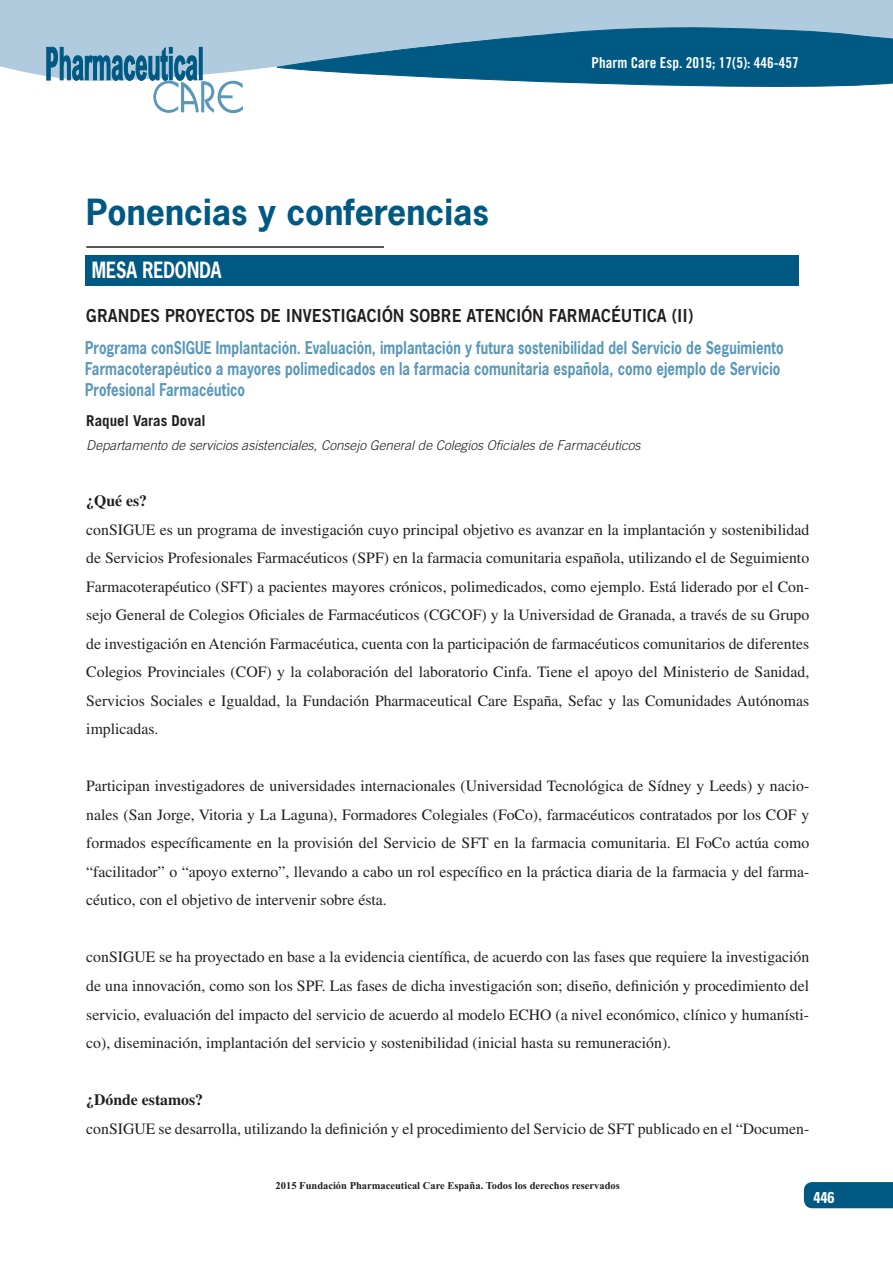
<style>
.page{position:relative;width:893px;height:1263px;background:#fff}
.page>*{position:absolute;margin:0;border:0;box-sizing:border-box;transform-origin:0 0}
.t1{font:700 33.75px "News Gothic Std";color:#005983}
.t2{font:700 21px "News Gothic Std";color:#fff;scale:.8 1}
.t3{font:18px "Trade Gothic LT Std Bd 2";color:#231f20;scale:.9 1}
.t4{font:700 16.5px/21px "News Gothic Std";letter-spacing:.01em;color:#5a98b9;scale:.8 1}
.t5{font:15.75px/28.5px "Times LT Std";color:#231f20;text-align:justify}
.t6{font:700 15.75px "Times LT Std";color:#231f20}
.t7{font:700 condensed 15.75px "Univers";color:#fff}
.t8{font:15px "Trade Gothic LT Std Bd Cn 20";color:#fff}
.t9{font:700 15px "Trade Gothic LT Std";color:#231f20}
.t10{font:italic 300 13.5px "Trade Gothic LT Std";color:#231f20}
.t11{font:10.5px "Times New Rom B";color:#231f20}
</style>
<div class="page">
<div style="left:804px;top:1182px;width:89px;height:26px;background:#005983"></div>
<hr style="left:86px;top:246px;width:298px;height:2px;background:#231f20">
<div style="left:0;top:0;width:893px;height:76px;background:#b0cbde"></div>
<svg style="left:276px;top:26px;width:617px;height:61px"></svg>
<svg style="left:46px;top:47px;width:197px;height:66px"></svg>
<div style="left:85px;top:255px;width:714px;height:30px;background:#005983"></div>
<h1 class="t1" style="left:86px;top:190px;width:404px">Ponencias y conferencias</h1>
<h2 class="t2" style="left:92px;top:256px;width:164px">MESA REDONDA</h2>
<p class="t8" style="left:592px;top:53px;width:209px">Pharm Care Esp. 2015; 17(5): 446-457</p>
<p class="t3" style="left:86px;top:304px;width:676px">GRANDES PROYECTOS DE INVESTIGACIÓN SOBRE ATENCIÓN FARMACÉUTICA (II)</p>
<p class="t4" style="left:85px;top:337px;width:875px">Programa conSIGUE Implantación. Evaluación, implantación y futura sostenibilidad del Servicio de Seguimiento<br>Farmacoterapéutico a mayores polimedicados en la farmacia comunitaria española, como ejemplo de Servicio<br>Profesional Farmacéutico</p>
<p class="t9" style="left:86px;top:411px;width:121px">Raquel Varas Doval</p>
<p class="t10" style="left:86px;top:437px;width:556px">Departamento de servicios asistenciales, Consejo General de Colegios Oficiales de Farmacéuticos</p>
<p class="t6" style="left:86px;top:492px;width:62px">¿Qué es?</p>
<p class="t5" style="left:86px;top:515px;width:724px">conSIGUE es un programa de investigación cuyo principal objetivo es avanzar en la implantación y sostenibilidad de Servicios Profesionales Farmacéuticos (SPF) en la farmacia comunitaria española, utilizando el de Seguimiento Farmacoterapéutico (SFT) a pacientes mayores crónicos, polimedicados, como ejemplo. Está liderado por el Con&shy;sejo General de Colegios Oficiales de Farmacéuticos (CGCOF) y la Universidad de Granada, a través de su Grupo de investigación en Atención Farmacéutica, cuenta con la participación de farmacéuticos comunitarios de diferentes Colegios Provinciales (COF) y la colaboración del laboratorio Cinfa. Tiene el apoyo del Ministerio de Sanidad, Servicios Sociales e Igualdad, la Fundación Pharmaceutical Care España, Sefac y las Comunidades Autónomas implicadas.</p>
<p class="t5" style="left:86px;top:772px;width:724px">Participan investigadores de universidades internacionales (Universidad Tecnológica de Sídney y Leeds) y nacio&shy;nales (San Jorge, Vitoria y La Laguna), Formadores Colegiales (FoCo), farmacéuticos contratados por los COF y formados específicamente en la provisión del Servicio de SFT en la farmacia comunitaria. El FoCo actúa como “facilitador” o “apoyo externo”, llevando a cabo un rol específico en la práctica diaria de la farmacia y del farma&shy;céutico, con el objetivo de intervenir sobre ésta.</p>
<p class="t5" style="left:86px;top:943px;width:724px">conSIGUE se ha proyectado en base a la evidencia científica, de acuerdo con las fases que requiere la investigación de una innovación, como son los SPF. Las fases de dicha investigación son; diseño, definición y procedimiento del servicio, evaluación del impacto del servicio de acuerdo al modelo ECHO (a nivel económico, clínico y humanísti&shy;co), diseminación, implantación del servicio y sostenibilidad (inicial hasta su remuneración).</p>
<p class="t6" style="left:86px;top:1090px;width:118px">¿Dónde estamos?</p>
<p class="t5" style="left:86px;top:1114px;width:724px">conSIGUE se desarrolla, utilizando la definición y el procedimiento del Servicio de SFT publicado en el “Documen-</p>
<p class="t11" style="left:276px;top:1180px;width:346px">2015 Fundación Pharmaceutical Care España. Todos los derechos reservados</p>
<p class="t7" style="left:813px;top:1188px;width:22px">446</p>
</div>
